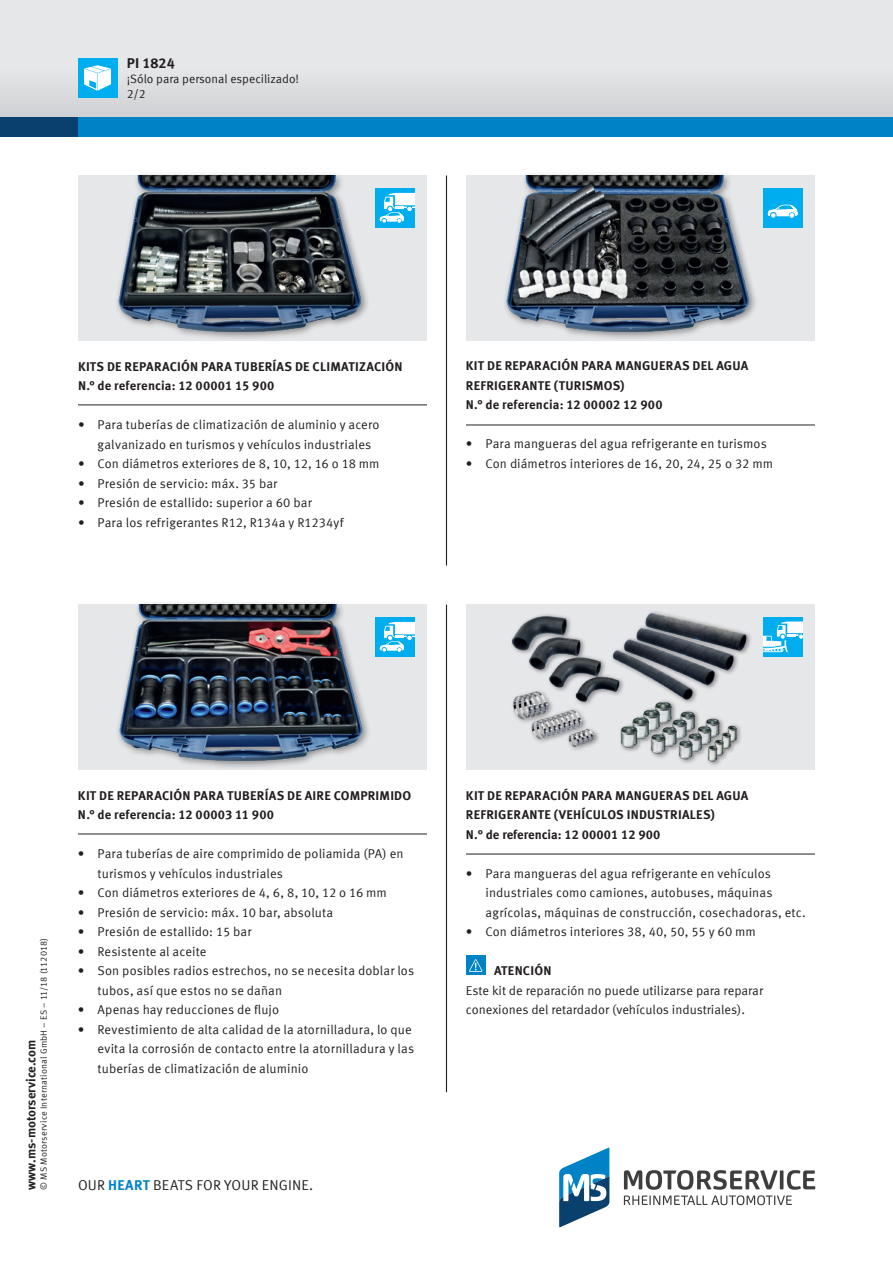
<style>
.page{position:relative;width:893px;height:1263px;background:#fff}
.page>*{position:absolute;margin:0;border:0;box-sizing:border-box;transform-origin:0 0}
.t1{font:14.25px "Meta Offc Pro Norm";letter-spacing:.01em;color:#231f20}
.t2{font:700 14.25px "Meta Offc Pro";letter-spacing:.005em;color:#231f20}
.t3{font:12.75px/19.5px "Meta Offc Pro Norm";letter-spacing:.01em;color:#231f20}
.t4{font:700 12.75px/19.5px "Meta Offc Pro";letter-spacing:.015em;color:#231f20}
.t5{font:12px "Meta Offc Pro Norm";color:#231f20}
.t6{font:9px "Meta Offc Pro Norm";letter-spacing:.02em;color:#231f20}
.s1{font-family:"Meta Offc Pro";font-weight:700;color:#0082c7}
</style>
<div class="page">
<svg style="left:559px;top:1147px;width:50px;height:80px"></svg>
<svg style="left:624px;top:1170px;width:191px;height:35px"></svg>
<div style="left:0;top:0;width:893px;height:127px;background:#e6e7e9"></div>
<div style="left:0;top:68px;width:893px;height:49px;background:#dadbde"></div>
<div style="left:0;top:117px;width:893px;height:19px;background:#09406e"></div>
<div style="left:78px;top:117px;width:815px;height:19px;background:#0082c7"></div>
<div style="left:78px;top:58px;width:39px;height:39px;background:#00aeef"></div>
<svg style="left:84px;top:65px;width:27px;height:26px"></svg>
<div style="left:466px;top:605px;width:349px;height:165px;background:#e6e7e9"></div>
<img style="left:511px;top:611px;width:240px;height:155px">
<div style="left:78px;top:605px;width:349px;height:165px;background:#e6e7e9"></div>
<div style="left:466px;top:176px;width:349px;height:165px;background:#e6e7e9"></div>
<div style="left:78px;top:176px;width:349px;height:165px;background:#e6e7e9"></div>
<div style="left:115px;top:599px;width:257px;height:171px;background:#231f20;opacity:.5"></div>
<img style="left:120px;top:605px;width:244px;height:155px">
<div style="left:502px;top:170px;width:256px;height:171px;background:#231f20;opacity:.5"></div>
<img style="left:506px;top:176px;width:243px;height:155px">
<div style="left:114px;top:170px;width:256px;height:171px;background:#231f20;opacity:.5"></div>
<img style="left:119px;top:176px;width:242px;height:155px">
<hr style="left:446px;top:175px;width:1px;height:390px;background:#231f20">
<hr style="left:446px;top:605px;width:1px;height:487px;background:#231f20">
<div style="left:763px;top:188px;width:39px;height:39px;background:#00aeef"></div>
<svg style="left:768px;top:205px;width:30px;height:13px"></svg>
<div style="left:375px;top:188px;width:39px;height:39px;background:#00aeef"></div>
<svg style="left:380px;top:193px;width:34px;height:30px"></svg>
<div style="left:763px;top:617px;width:39px;height:39px;background:#00aeef"></div>
<svg style="left:763px;top:621px;width:39px;height:31px"></svg>
<div style="left:375px;top:617px;width:39px;height:39px;background:#00aeef"></div>
<svg style="left:380px;top:622px;width:34px;height:30px"></svg>
<div style="left:466px;top:955px;width:19px;height:20px;background:#0082c7"></div>
<svg style="left:469px;top:959px;width:14px;height:13px"></svg>
<hr style="left:78px;top:405px;width:349px;height:1px;background:#231f20">
<hr style="left:466px;top:425px;width:349px;height:1px;background:#231f20">
<hr style="left:78px;top:834px;width:349px;height:1px;background:#231f20">
<hr style="left:466px;top:854px;width:349px;height:1px;background:#231f20">
<p class="t2" style="left:127px;top:52px;width:50px">PI 1824</p>
<p class="t5" style="left:127px;top:84px;width:20px">2/2</p>
<p class="t5" style="left:127px;top:70px;width:174px">¡Sólo para personal especilizado!</p>
<p class="t4" style="left:78px;top:356px;width:326px">KITS DE REPARACIÓN PARA TUBERÍAS DE CLIMATIZACIÓN<br>N.° de referencia: 12 00001 15 900</p>
<p class="t3" style="left:97px;top:414px;width:283px;text-indent:-19px">• Para tuberías de climatización de aluminio y acero galvanizado en turismos y vehículos industriales</p>
<p class="t3" style="left:78px;top:453px;width:303px">• Con diámetros exteriores de 8, 10, 12, 16 o 18 mm</p>
<p class="t3" style="left:78px;top:472px;width:201px">• Presión de servicio: máx. 35 bar</p>
<p class="t3" style="left:78px;top:492px;width:235px">• Presión de estallido: superior a 60 bar</p>
<p class="t3" style="left:78px;top:511px;width:267px">• Para los refrigerantes R12, R134a y R1234yf</p>
<p class="t4" style="left:466px;top:355px;width:284px">KIT DE REPARACIÓN PARA MANGUERAS DEL AGUA<br>REFRIGERANTE (TURISMOS)<br>N.° de referencia: 12 00002 12 900</p>
<p class="t3" style="left:466px;top:433px;width:302px">• Para mangueras del agua refrigerante en turismos</p>
<p class="t3" style="left:466px;top:453px;width:309px">• Con diámetros interiores de 16, 20, 24, 25 o 32 mm</p>
<p class="t6" style="left:37px;top:1189px;width:253px;rotate:-90deg">© MS Motorservice International GmbH – ES – 11/18 (112018)</p>
<p class="t4" style="left:21px;top:1189px;width:151px;rotate:-90deg">www.ms-motorservice.com</p>
<p class="t4" style="left:78px;top:784px;width:335px">KIT DE REPARACIÓN PARA TUBERÍAS DE AIRE COMPRIMIDO<br>N.° de referencia: 12 00003 11 900</p>
<p class="t3" style="left:97px;top:843px;width:308px;text-indent:-19px">• Para tuberías de aire comprimido de poliamida (PA) en turismos y vehículos industriales</p>
<p class="t3" style="left:78px;top:882px;width:310px">• Con diámetros exteriores de 4, 6, 8, 10, 12 o 16 mm</p>
<p class="t3" style="left:78px;top:901px;width:257px">• Presión de servicio: máx. 10 bar, absoluta</p>
<p class="t3" style="left:78px;top:921px;width:175px">• Presión de estallido: 15 bar</p>
<p class="t3" style="left:78px;top:940px;width:130px">• Resistente al aceite</p>
<p class="t3" style="left:97px;top:960px;width:318px;text-indent:-19px">• Son posibles radios estrechos, no se necesita doblar los tubos, así que estos no se dañan</p>
<p class="t3" style="left:78px;top:999px;width:203px">• Apenas hay reducciones de flujo</p>
<p class="t3" style="left:97px;top:1018px;width:318px;text-indent:-19px">• Revestimiento de alta calidad de la atornilladura, lo que evita la corrosión de contacto entre la atornilladura y las tuberías de climatización de aluminio</p>
<p class="t1" style="left:78px;top:1174px;width:237px">OUR <span class="s1">HEART</span> BEATS FOR YOUR ENGINE.</p>
<p class="t4" style="left:466px;top:784px;width:284px">KIT DE REPARACIÓN PARA MANGUERAS DEL AGUA<br>REFRIGERANTE (VEHÍCULOS INDUSTRIALES)<br>N.° de referencia: 12 00001 12 900</p>
<p class="t3" style="left:485px;top:862px;width:322px;text-indent:-19px">• Para mangueras del agua refrigerante en vehículos industriales como camiones, autobuses, máquinas agrícolas, máquinas de construcción, cosechadoras, etc.</p>
<p class="t3" style="left:466px;top:921px;width:291px">• Con diámetros interiores 38, 40, 50, 55 y 60 mm</p>
<p class="t4" style="left:494px;top:960px;width:59px">ATENCIÓN</p>
<p class="t3" style="left:466px;top:980px;width:299px">Este kit de reparación no puede utilizarse para reparar conexiones del retardador (vehículos industriales).</p>
</div>
